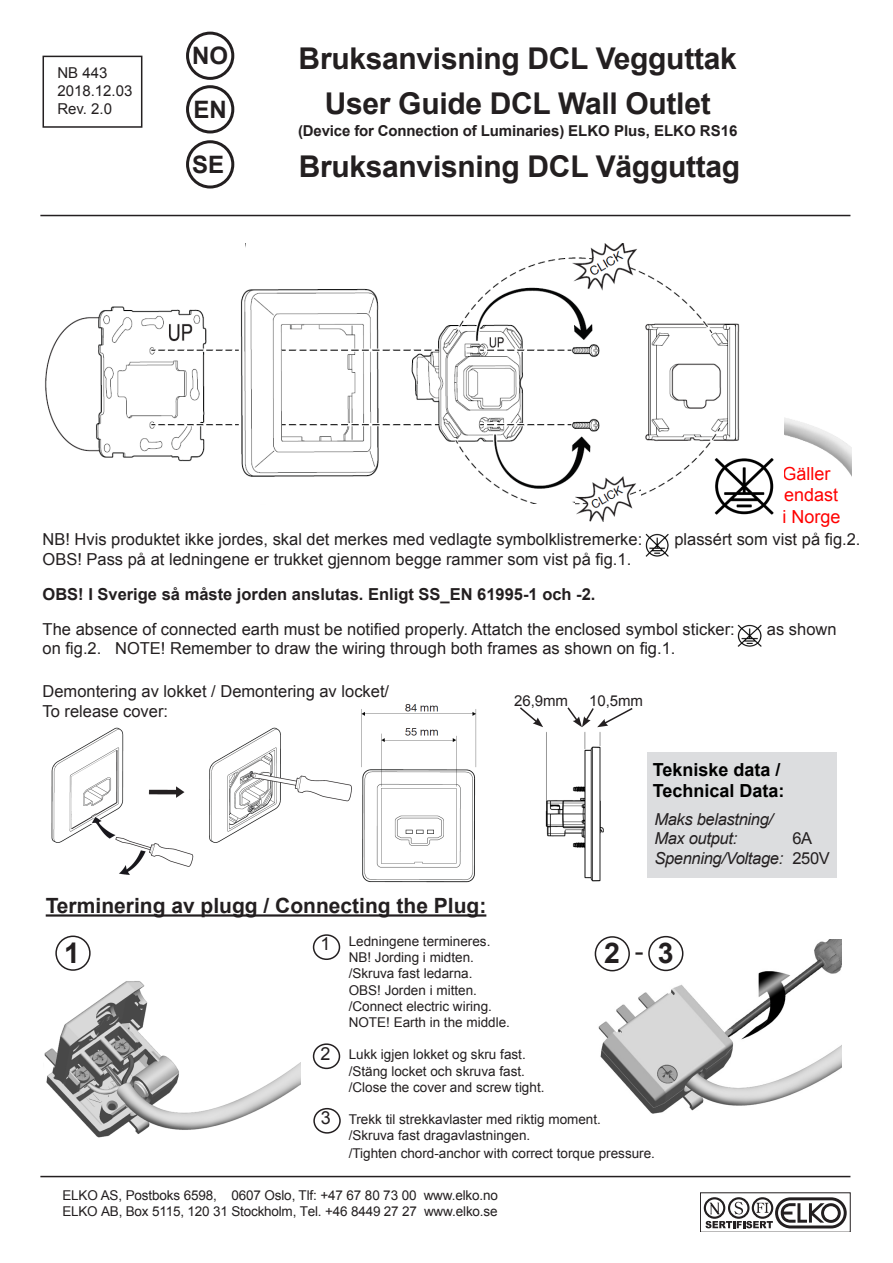
<style>
.page{position:relative;width:893px;height:1263px;background:#fff}
.page>*{position:absolute;margin:0;border:0;box-sizing:border-box;transform-origin:0 0}
.t1{font:700 30px "Arial";letter-spacing:-.01em;color:#231f20}
.t2{font:700 28.5px "Arial";color:#231f20}
.t3{font:28.5px "Times New Roman";color:#231f20}
.t4{font:700 24px "Arial";color:#231f20}
.t5{font:700 21px "Arial";color:#231f20}
.t6{font:700 18px "Arial";color:#000}
.t7{font:18px/21.6px "Arial";color:#f00}
.t8{font:18px "Arial";color:#231f20}
.t9{font:16.5px/19.8px "Arial";color:#231f20}
.t10{font:700 16.5px "Arial";color:#231f20}
.t11{font:italic 16.5px/19.5px "Arial";letter-spacing:-.02em;color:#231f20}
.t12{font:700 15px "Arial";letter-spacing:-.01em;color:#231f20}
.t13{font:15px "Arial";color:#231f20}
.t14{font:13.5px/16.2px "Arial";color:#231f20}
.s1{font-style:normal}
.s2{font-style:inherit}
</style>
<div class="page">
<hr style="left:40px;top:1176px;width:810px;height:1px;background:#231f20">
<hr style="left:40px;top:215px;width:810px;height:1px;background:#231f20">
<img style="left:545px;top:732px;width:59px;height:150px">
<svg style="left:520px;top:707px;width:23px;height:20px"></svg>
<svg style="left:567px;top:707px;width:66px;height:20px"></svg>
<div style="left:43px;top:56px;width:99px;height:72px;border:2px solid #231f20"></div>
<div style="left:647px;top:752px;width:189px;height:125px;background:#dcdddf"></div>
<img style="left:44px;top:961px;width:257px;height:176px">
<img style="left:598px;top:939px;width:244px;height:175px">
<div style="left:313px;top:934px;width:27px;height:26px;border:2px solid #231f20;border-radius:50%"></div>
<div style="left:313px;top:1043px;width:27px;height:26px;border:2px solid #231f20;border-radius:50%"></div>
<div style="left:313px;top:1108px;width:28px;height:25px;border:2px solid #231f20;border-radius:50%"></div>
<div style="left:55px;top:935px;width:36px;height:36px;border:2px solid #231f20;border-radius:50%"></div>
<div style="left:595px;top:936px;width:35px;height:35px;border:2px solid #231f20;border-radius:50%"></div>
<div style="left:648px;top:936px;width:35px;height:35px;border:2px solid #231f20;border-radius:50%"></div>
<hr style="left:46px;top:914px;width:440px;height:2px;background:#231f20">
<img style="left:245px;top:243px;width:606px;height:261px">
<div style="left:186px;top:32px;width:48px;height:48px;border:3px solid #231f20;border-radius:50%"></div>
<div style="left:186px;top:85px;width:48px;height:48px;border:3px solid #231f20;border-radius:50%"></div>
<img style="left:645px;top:534px;width:24px;height:23px">
<img style="left:738px;top:624px;width:24px;height:23px">
<div style="left:186px;top:140px;width:48px;height:49px;border:3px solid #231f20;border-radius:50%"></div>
<div style="left:778px;top:467px;width:62px;height:61px;background:#fff"></div>
<svg style="left:700px;top:1192px;width:150px;height:39px"></svg>
<img style="left:361px;top:704px;width:116px;height:179px">
<img style="left:45px;top:244px;width:738px;height:259px">
<img style="left:713px;top:457px;width:63px;height:58px">
<img style="left:575px;top:476px;width:66px;height:45px">
<img style="left:246px;top:243px;width:144px;height:28px">
<img style="left:51px;top:727px;width:301px;height:148px">
<p class="t13" style="left:57px;top:63px;width:52px">NB 443</p>
<p class="t13" style="left:57px;top:81px;width:77px">2018.12.03</p>
<p class="t13" style="left:57px;top:99px;width:56px">Rev. 2.0</p>
<p class="t4" style="left:192px;top:40px;width:37px">NO</p>
<p class="t4" style="left:193px;top:93px;width:35px">EN</p>
<p class="t1" style="left:299px;top:38px;width:440px">Bruksanvisning DCL Vegguttak</p>
<p class="t1" style="left:325px;top:83px;width:387px">User Guide DCL Wall Outlet</p>
<p class="t12" style="left:298px;top:121px;width:441px">(Device for Connection of Luminaries) ELKO Plus, ELKO RS16</p>
<p class="t4" style="left:192px;top:149px;width:34px">SE</p>
<p class="t1" style="left:299px;top:146px;width:443px">Bruksanvisning DCL Vägguttag</p>
<p class="t7" style="left:783px;top:463px;width:60px">Gäller endast i Norge</p>
<p class="t9" style="left:43px;top:529px;width:601px">NB! Hvis produktet ikke jordes, skal det merkes med vedlagte symbolklistremerke:</p>
<p class="t9" style="left:674px;top:529px;width:188px">plassért som vist på fig.2.</p>
<p class="t9" style="left:43px;top:549px;width:590px">OBS! Pass på at ledningene er trukket gjennom begge rammer som vist på fig.1.</p>
<p class="t10" style="left:43px;top:584px;width:554px">OBS! I Sverige så måste jorden anslutas. Enligt SS_EN 61995-1 och -2.</p>
<p class="t9" style="left:43px;top:619px;width:694px">The absence of connected earth must be notified properly. Attatch the enclosed symbol sticker:</p>
<p class="t9" style="left:767px;top:619px;width:71px">as shown</p>
<p class="t9" style="left:43px;top:639px;width:634px">on fig.2. NOTE! Remember to draw the wiring through both frames as shown on fig.1.</p>
<p class="t9" style="left:43px;top:682px;width:348px">Demontering av lokket / Demontering av locket/<br>To release cover:</p>
<p class="t5" style="left:46px;top:892px;width:442px">Terminering av plugg / Connecting the Plug:</p>
<p class="t13" style="left:514px;top:691px;width:55px">26,9mm</p>
<p class="t13" style="left:589px;top:691px;width:55px">10,5mm</p>
<p class="t6" style="left:653px;top:757px;width:129px">Tekniske data /</p>
<p class="t6" style="left:653px;top:778px;width:133px">Technical Data:</p>
<p class="t11" style="left:654px;top:809px;width:120px">Maks belastning/<br>Max output:</p>
<p class="t9" style="left:792px;top:828px;width:21px">6A</p>
<p class="t11" style="left:654px;top:848px;width:177px">Spenning/Voltage: <span class="s1">250V</span></p>
<p class="t14" style="left:349px;top:933px;width:143px">Ledningene termineres.<br>NB! Jording i midten.</p>
<p class="t14" style="left:349px;top:966px;width:163px">/Skruva fast ledarna.<br><span class="s2">OBS!</span> Jorden i mitten. /Connect electric wiring.<br>NOTE! Earth in the middle.</p>
<p class="t14" style="left:349px;top:1047px;width:179px">Lukk igjen lokket og skru fast.</p>
<p class="t14" style="left:349px;top:1063px;width:197px">/Stäng locket och skruva fast. /Close the cover and screw tight.</p>
<p class="t14" style="left:349px;top:1111px;width:254px">Trekk til strekkavlaster med riktig moment.</p>
<p class="t14" style="left:349px;top:1127px;width:308px;line-height:18px">/Skruva fast dragavlastningen.<br>/Tighten chord-anchor with correct torque pressure.</p>
<p class="t8" style="left:320px;top:932px;width:12px">1</p>
<p class="t2" style="left:64px;top:934px;width:17px">1</p>
<p class="t2" style="left:604px;top:934px;width:17px">2</p>
<p class="t3" style="left:635px;top:932px;width:11px">-</p>
<p class="t2" style="left:658px;top:934px;width:17px">3</p>
<p class="t8" style="left:320px;top:1041px;width:12px">2</p>
<p class="t8" style="left:321px;top:1106px;width:12px">3</p>
<p class="t14" style="left:62px;top:1187px;width:437px">ELKO AS, Postboks 6598, 0607 Oslo, Tlf: +47 67 80 73 00 www.elko.no</p>
<p class="t14" style="left:62px;top:1203px;width:437px">ELKO AB, Box 5115, 120 31 Stockholm, Tel. +46 8449 27 27 www.elko.se</p>
</div>
